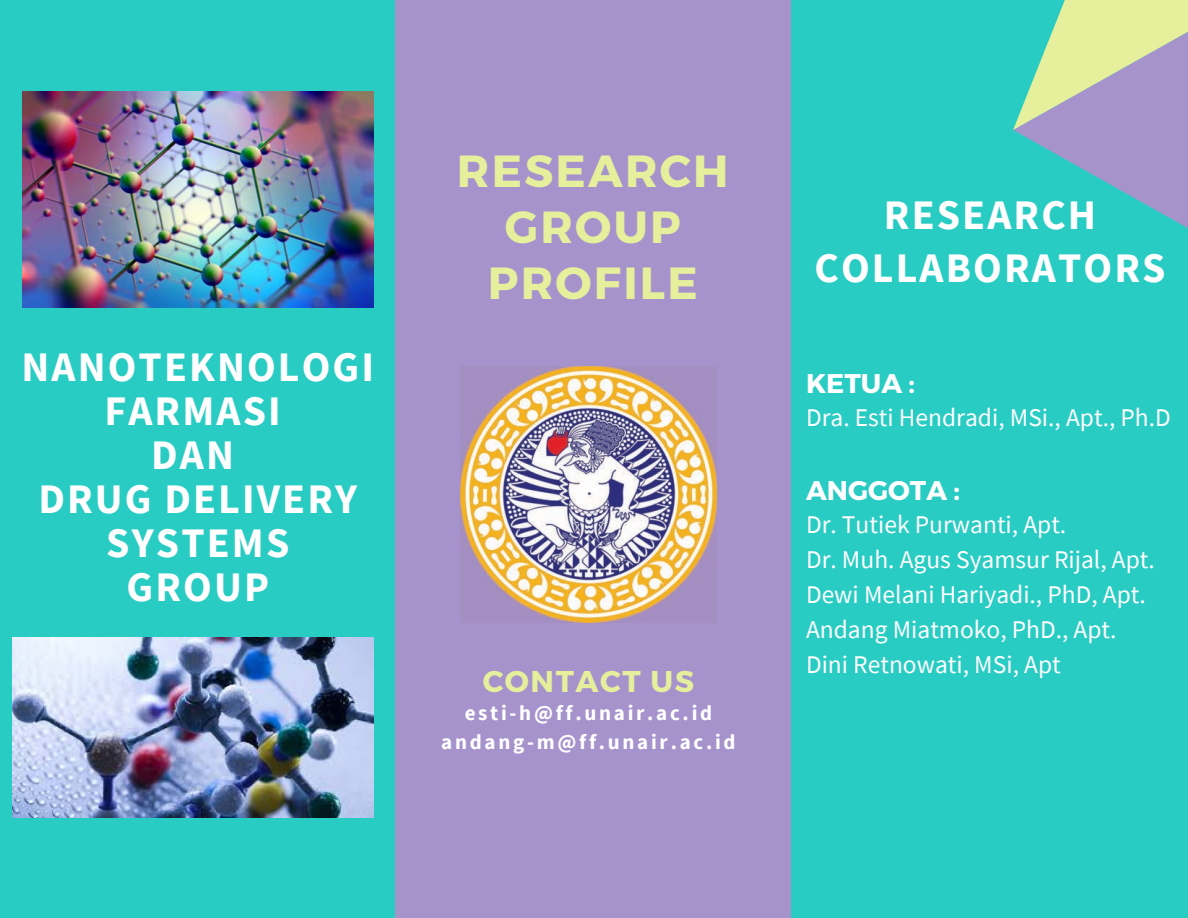
<style>
.page{position:relative;width:1188px;height:918px;background:#29ccc3}
.page>*{position:absolute;margin:0;border:0;box-sizing:border-box;transform-origin:0 0}
.t1{font:700 45px/56.2px "Montserrat";letter-spacing:.05em;color:#e5ef9c;text-align:center}
.t2{font:700 42px/44px "Source Sans Pro";letter-spacing:.05em;color:#fff;text-align:center}
.t3{font:700 30px "Montserrat";letter-spacing:.05em;color:#e5ef9c}
.t4{font:700 27px "Montserrat";color:#fff}
.t5{font:25.5px/34.8px "Source Sans Pro";color:#fff}
.t6{font:700 21px/28.2px "Source Sans Pro";letter-spacing:.13em;color:#fff;text-align:center}
</style>
<div class="page">
<div style="left:395px;top:0;width:396px;height:918px;background:#a793cc"></div>
<svg style="left:1013px;top:0;width:175px;height:228px"></svg>
<img style="left:460px;top:366px;width:257px;height:257px">
<img style="left:22px;top:92px;width:351px;height:216px">
<img style="left:13px;top:638px;width:361px;height:180px">
<h2 class="t2" style="left:22px;top:344px;width:354px">NANOTEKNOLOGI<br>FARMASI<br>DAN<br>DRUG DELIVERY<br>SYSTEMS<br>GROUP</h2>
<h1 class="t1" style="left:457px;top:140px;width:273px">RESEARCH<br>GROUP<br>PROFILE</h1>
<p class="t3" style="left:483px;top:662px;width:213px">CONTACT US</p>
<p class="t6" style="left:441px;top:699px;width:296px">esti-h@ff.unair.ac.id andang-m@ff.unair.ac.id</p>
<h2 class="t2" style="left:814px;top:187px;width:353px;line-height:52.8px">RESEARCH<br>COLLABORATORS</h2>
<p class="t4" style="left:806px;top:365px;width:110px">KETUA :</p>
<p class="t5" style="left:806px;top:400px;width:366px">Dra. Esti Hendradi, MSi., Apt., Ph.D</p>
<p class="t4" style="left:806px;top:472px;width:155px">ANGGOTA :</p>
<p class="t5" style="left:806px;top:507px;width:350px">Dr. Tutiek Purwanti, Apt.<br>Dr. Muh. Agus Syamsur Rijal, Apt.<br>Dewi Melani Hariyadi., PhD, Apt.<br>Andang Miatmoko, PhD., Apt.<br>Dini Retnowati, MSi, Apt</p>
</div>
